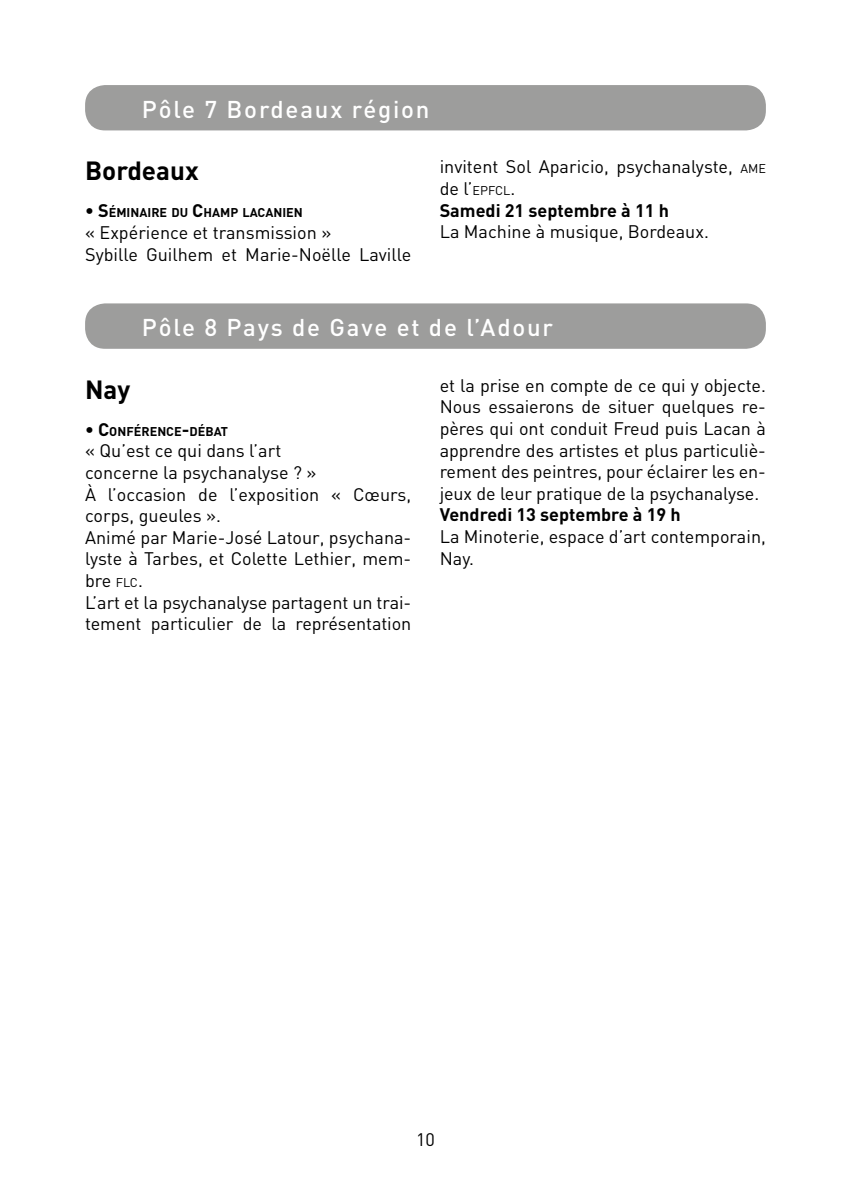
<style>
.page{position:relative;width:851px;height:1191px;background:#fff}
.page>*{position:absolute;margin:0;border:0;box-sizing:border-box;transform-origin:0 0}
.t1{font:700 26px "DIN";color:#000}
.t2{font:500 24px "DIN";letter-spacing:.075em;color:#fff}
.t3{font:18px/21.6px "DIN";color:#000}
.t4{font:700 18px "DIN";color:#000}
.t5{font:700 12.6px "DIN";color:#000}
.s1{font-size:18px}
.s2{font-size:12.6px}
.s3{font-weight:700}
</style>
<div class="page">
<div style="left:85px;top:85px;width:680px;height:45px;background:#9d9d9c;border-radius:20px"></div>
<div style="left:85px;top:303px;width:680px;height:46px;background:#9d9d9c;border-radius:20px"></div>
<h2 class="t2" style="left:142px;top:94px;width:289px">Pôle 7 Bordeaux région</h2>
<h1 class="t1" style="left:85px;top:154px;width:115px">Bordeaux</h1>
<p class="t5" style="left:85px;top:204px;width:219px"><span class="s1">• S</span>ÉMINAIRE DU <span class="s1">C</span>HAMP LACANIEN</p>
<p class="t3" style="left:85px;top:221px;width:327px">« Expérience et transmission »<br>Sybille Guilhem et Marie-Noëlle Laville</p>
<p class="t3" style="left:439px;top:156px;width:327px">invitent Sol Aparicio, psychanalyste, <span class="s2">AME </span>de l’<span class="s2">EPFCL</span>.<br><span class="s3">Samedi 21 septembre à 11 h</span></p>
<p class="t3" style="left:439px;top:221px;width:271px">La Machine à musique, Bordeaux.</p>
<h2 class="t2" style="left:142px;top:312px;width:412px">Pôle 8 Pays de Gave et de l’Adour</h2>
<h1 class="t1" style="left:85px;top:372px;width:47px">Nay</h1>
<p class="t5" style="left:85px;top:423px;width:144px"><span class="s1">• C</span>ONFÉRENCE<span class="s1">-</span>DÉBAT</p>
<p class="t3" style="left:85px;top:439px;width:327px">« Qu’est ce qui dans l’art<br>concerne la psychanalyse ? »<br>à l’occasion de l’exposition « Cœurs, corps, gueules ».<br>Animé par Marie-José Latour, psychana&shy;lyste à Tarbes, et Colette Lethier, mem&shy;bre <span class="s2">FLC</span>.<br>L’art et la psychanalyse partagent un trai&shy;tement particulier de la représentation</p>
<p class="t3" style="left:439px;top:374px;width:327px;text-align:justify">et la prise en compte de ce qui y objecte.<br>Nous essaierons de situer quelques re&shy;pères qui ont conduit Freud puis Lacan à apprendre des artistes et plus particuliè&shy;rement des peintres, pour éclairer les en&shy;jeux de leur pratique de la psychanalyse.</p>
<p class="t4" style="left:439px;top:503px;width:242px">Vendredi 13 septembre à 19 h</p>
<p class="t3" style="left:439px;top:525px;width:327px">La Minoterie, espace d’art contemporain,<br>Nay.</p>
<p class="t3" style="left:416px;top:1128px;width:20px">10</p>
</div>
